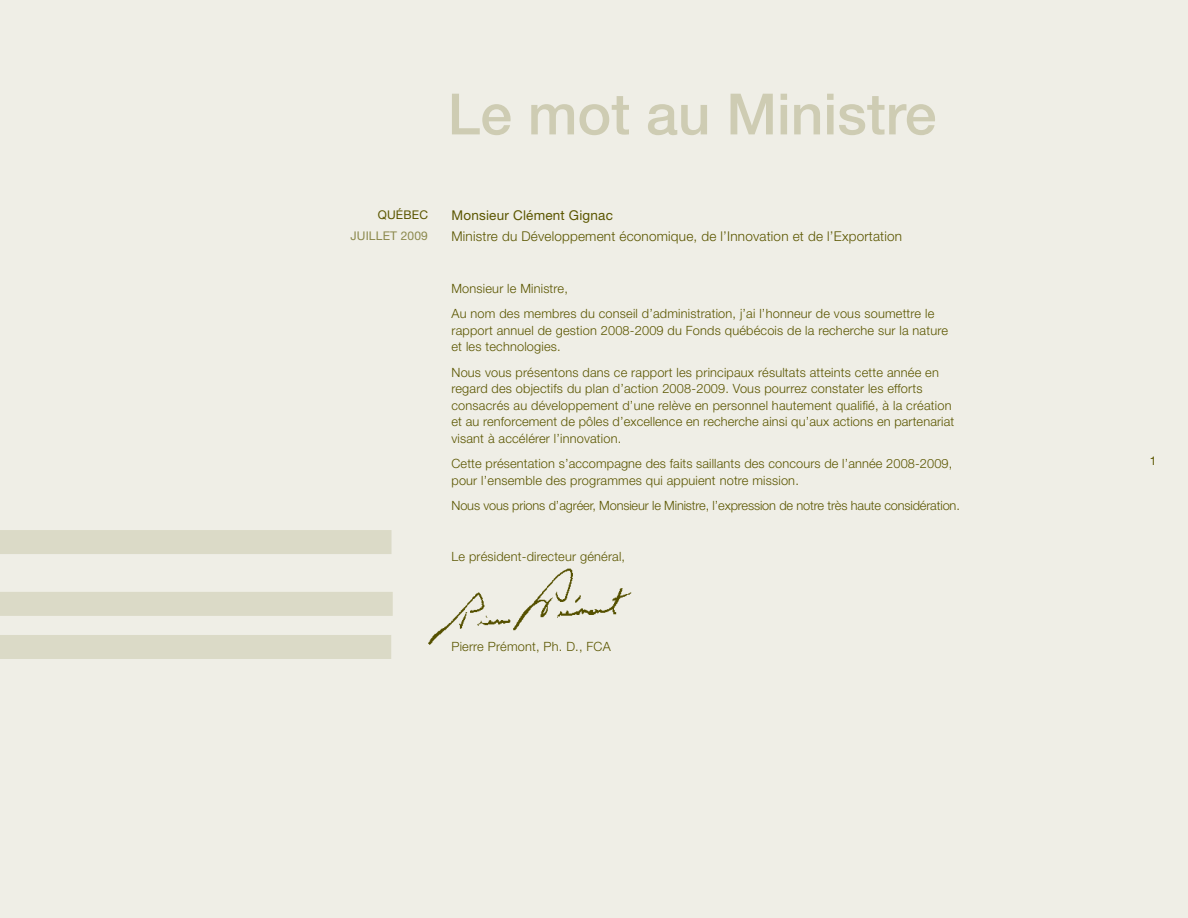
<style>
.page{position:relative;width:1188px;height:918px;background:#efeee6}
.page>*{position:absolute;margin:0;border:0;box-sizing:border-box;transform-origin:0 0}
.t1{font:500 57px "Helvetica Neue";color:#ceccb3}
.t2{font:300 13.5px "Helvetica Neue";letter-spacing:.015em;color:#5b5600}
.t3{font:13.5px "Helvetica Neue";letter-spacing:.015em;color:#5b5600}
.t4{font:300 12.75px/16.5px "Helvetica Neue";letter-spacing:.015em;color:#5b5600}
.t5{font:300 12.75px "Helvetica Neue";letter-spacing:-.01em;color:#5b5600}
.t6{font:12px "Helvetica Neue";letter-spacing:.015em;color:#8c894d}
.t7{font:12px "Helvetica Neue";letter-spacing:.015em;color:#5b5600}
</style>
<div class="page">
<img style="left:428px;top:568px;width:204px;height:77px">
<div style="left:0;top:530px;width:392px;height:24px;background:#dbdac7"></div>
<div style="left:0;top:592px;width:393px;height:24px;background:#dbdac7"></div>
<div style="left:0;top:635px;width:391px;height:24px;background:#dbdac7"></div>
<h1 class="t1" style="left:448px;top:80px;width:490px">Le mot au Ministre</h1>
<p class="t7" style="left:378px;top:208px;width:50px">Québec</p>
<p class="t6" style="left:350px;top:229px;width:79px">juillet 2009</p>
<p class="t3" style="left:452px;top:207px;width:163px">Monsieur Clément Gignac</p>
<p class="t2" style="left:452px;top:228px;width:452px">Ministre du Développement économique, de l’Innovation et de l’Exportation</p>
<p class="t4" style="left:452px;top:275px;width:484px;line-height:25.5px">Monsieur le Ministre,<br>Au nom des membres du conseil d’administration, j’ai l’honneur de vous soumettre le</p>
<p class="t4" style="left:452px;top:321px;width:498px">rapport annuel de gestion 2008-2009 du Fonds québécois de la recherche sur la nature et les technologies.</p>
<p class="t4" style="left:452px;top:363px;width:504px">Nous vous présentons dans ce rapport les principaux résultats atteints cette année en regard des objectifs du plan d’action 2008-2009. Vous pourrez constater les efforts consacrés au développement d’une relève en personnel hautement qualifié, à la création et au renforcement de pôles d’excellence en recherche ainsi qu’aux actions en partenariat visant à accélérer l’innovation.</p>
<p class="t4" style="left:452px;top:455px;width:502px">Cette présentation s’accompagne des faits saillants des concours de l’année 2008-2009, pour l’ensemble des programmes qui appuient notre mission.</p>
<p class="t5" style="left:452px;top:498px;width:510px">Nous vous prions d’agréer, Monsieur le Ministre, l’expression de notre très haute considération.</p>
<p class="t4" style="left:452px;top:548px;width:175px">Le président-directeur général,</p>
<p class="t4" style="left:452px;top:638px;width:161px">Pierre Prémont, Ph. D., FCA</p>
<p class="t7" style="left:1150px;top:454px;width:8px">1</p>
</div>
